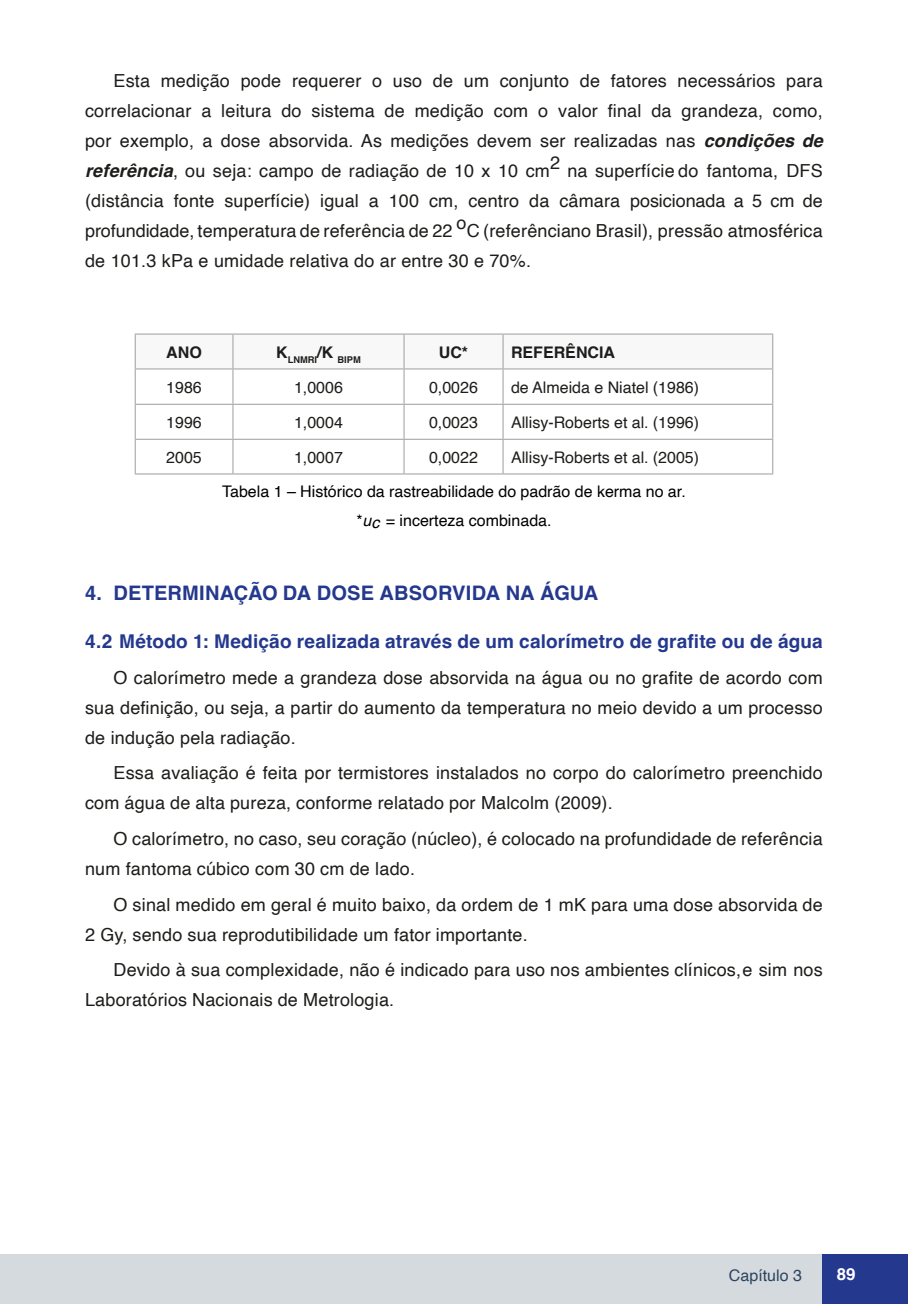
<style>
.page{position:relative;width:908px;height:1304px;background:#fff}
.page>*{position:absolute;margin:0;border:0;box-sizing:border-box;transform-origin:0 0}
.t1{font:700 20px "Helvetica";letter-spacing:.005em;color:#24388e}
.t2{font:700 19px "Helvetica";letter-spacing:.01em;color:#24388e}
.t3{font:18px/30px "Helvetica";letter-spacing:.01em;color:#1d1d1b}
.t4{font:700 16.8px "Helvetica";color:#fff}
.t5{font:16px "Helvetica";color:#1d1d1b}
.t6{font:16px/28.6px "Helvetica";color:#000;text-align:center}
.t7{font:700 16px "Helvetica";color:#1d1d1b}
.t8{font:16px "Helvetica";color:#2b445f}
.t9{font:700 9.4px "Helvetica";color:#1d1d1b}
.s1{font-weight:700;font-style:italic}
.s2{font-style:italic}
</style>
<div class="page">
<div style="left:0;top:1254px;width:907px;height:50px;background:#d5dadf"></div>
<div style="left:822px;top:1254px;width:85px;height:50px;background:#24388e"></div>
<svg style="left:233px;top:335px;width:271px;height:33px"></svg>
<hr style="left:135px;top:334px;width:98px;height:1px;background:#9d9d9d">
<hr style="left:135px;top:335px;width:1px;height:33px;background:#9d9d9d">
<hr style="left:233px;top:334px;width:171px;height:1px;background:#9d9d9d">
<hr style="left:232px;top:335px;width:1px;height:33px;background:#9d9d9d">
<hr style="left:404px;top:334px;width:99px;height:1px;background:#9d9d9d">
<hr style="left:403px;top:335px;width:1px;height:33px;background:#9d9d9d">
<hr style="left:503px;top:334px;width:269px;height:1px;background:#9d9d9d">
<hr style="left:502px;top:335px;width:1px;height:33px;background:#9d9d9d">
<hr style="left:772px;top:335px;width:1px;height:33px;background:#9d9d9d">
<hr style="left:135px;top:368px;width:98px;height:1px;background:#9d9d9d">
<hr style="left:135px;top:369px;width:1px;height:35px;background:#9d9d9d">
<hr style="left:233px;top:368px;width:171px;height:1px;background:#9d9d9d">
<hr style="left:232px;top:369px;width:1px;height:35px;background:#9d9d9d">
<hr style="left:404px;top:368px;width:99px;height:1px;background:#9d9d9d">
<hr style="left:403px;top:369px;width:1px;height:35px;background:#9d9d9d">
<hr style="left:503px;top:368px;width:269px;height:1px;background:#9d9d9d">
<hr style="left:502px;top:369px;width:1px;height:35px;background:#9d9d9d">
<hr style="left:772px;top:369px;width:1px;height:35px;background:#9d9d9d">
<hr style="left:135px;top:404px;width:98px;height:1px;background:#9d9d9d">
<hr style="left:135px;top:405px;width:1px;height:34px;background:#9d9d9d">
<hr style="left:233px;top:404px;width:171px;height:1px;background:#9d9d9d">
<hr style="left:232px;top:405px;width:1px;height:34px;background:#9d9d9d">
<hr style="left:404px;top:404px;width:99px;height:1px;background:#9d9d9d">
<hr style="left:403px;top:405px;width:1px;height:34px;background:#9d9d9d">
<hr style="left:503px;top:404px;width:269px;height:1px;background:#9d9d9d">
<hr style="left:502px;top:405px;width:1px;height:34px;background:#9d9d9d">
<hr style="left:772px;top:405px;width:1px;height:34px;background:#9d9d9d">
<hr style="left:135px;top:439px;width:98px;height:1px;background:#9d9d9d">
<hr style="left:135px;top:440px;width:1px;height:33px;background:#9d9d9d">
<hr style="left:233px;top:439px;width:171px;height:1px;background:#9d9d9d">
<hr style="left:232px;top:440px;width:1px;height:33px;background:#9d9d9d">
<hr style="left:404px;top:439px;width:99px;height:1px;background:#9d9d9d">
<hr style="left:403px;top:440px;width:1px;height:33px;background:#9d9d9d">
<hr style="left:503px;top:439px;width:269px;height:1px;background:#9d9d9d">
<hr style="left:502px;top:440px;width:1px;height:33px;background:#9d9d9d">
<hr style="left:772px;top:440px;width:1px;height:33px;background:#9d9d9d">
<hr style="left:135px;top:473px;width:98px;height:1px;background:#9d9d9d">
<hr style="left:233px;top:473px;width:171px;height:1px;background:#9d9d9d">
<hr style="left:404px;top:473px;width:99px;height:1px;background:#9d9d9d">
<hr style="left:503px;top:473px;width:269px;height:1px;background:#9d9d9d">
<p class="t3" style="left:85px;top:66px;width:739px;text-align:justify;text-indent:28px">Esta medição pode requerer o uso de um conjunto de fatores necessários para correlacionar a leitura do sistema de medição com o valor final da grandeza, como, por exemplo, a dose absorvida. As medições devem ser realizadas nas <span class="s1">condições de referência</span>, ou seja: campo de radiação de 10 x 10 cm2 na superfície do fantoma, DFS (distância fonte superfície) igual a 100 cm, centro da câmara posicionada a 5 cm de profundidade, temperatura de referência de 22 oC (referência no Brasil), pressão atmosférica de 101.3 kPa e umidade relativa do ar entre 30 e 70%.</p>
<p class="t7" style="left:166px;top:342px;width:37px">ANO</p>
<p class="t9" style="left:276px;top:354px;width:86px"><sup>K</sup>LNMRI<sup>/K</sup> BIPM</p>
<p class="t7" style="left:438px;top:342px;width:31px">UC*</p>
<p class="t7" style="left:511px;top:342px;width:105px">REFERÊNCIA</p>
<p class="t5" style="left:166px;top:375px;width:37px">1986</p>
<p class="t5" style="left:294px;top:375px;width:50px">1,0006</p>
<p class="t5" style="left:429px;top:375px;width:50px">0,0026</p>
<p class="t5" style="left:511px;top:375px;width:189px">de Almeida e Niatel (1986)</p>
<p class="t5" style="left:166px;top:410px;width:37px">1996</p>
<p class="t5" style="left:294px;top:410px;width:50px">1,0004</p>
<p class="t5" style="left:429px;top:410px;width:50px">0,0023</p>
<p class="t5" style="left:511px;top:410px;width:189px">Allisy-Roberts et al. (1996)</p>
<p class="t5" style="left:166px;top:445px;width:37px">2005</p>
<p class="t5" style="left:294px;top:445px;width:50px">1,0007</p>
<p class="t5" style="left:429px;top:445px;width:50px">0,0022</p>
<p class="t5" style="left:511px;top:445px;width:189px">Allisy-Roberts et al. (2005)</p>
<p class="t6" style="left:222px;top:478px;width:465px">Tabela 1 – Histórico da rastreabilidade do padrão de kerma no ar. *<span class="s2">uc</span> = incerteza combinada.</p>
<p class="t1" style="left:85px;top:581px;width:514px">4. DETERMINAÇÃO DA DOSE ABSORVIDA NA ÁGUA</p>
<p class="t2" style="left:85px;top:630px;width:739px">4.2 Método 1: Medição realizada através de um calorímetro de grafite ou de água</p>
<p class="t3" style="left:85px;top:663px;width:738px;text-align:justify;text-indent:28px">O calorímetro mede a grandeza dose absorvida na água ou no grafite de acordo com sua definição, ou seja, a partir do aumento da temperatura no meio devido a um processo de indução pela radiação.</p>
<p class="t3" style="left:85px;top:759px;width:738px;text-indent:28px">Essa avaliação é feita por termistores instalados no corpo do calorímetro preenchido com água de alta pureza, conforme relatado por Malcolm (2009).</p>
<p class="t3" style="left:85px;top:824px;width:738px;text-indent:28px">O calorímetro, no caso, seu coração (núcleo), é colocado na profundidade de referência num fantoma cúbico com 30 cm de lado.</p>
<p class="t3" style="left:85px;top:890px;width:738px;text-indent:28px">O sinal medido em geral é muito baixo, da ordem de 1 mK para uma dose absorvida de<br>2 Gy, sendo sua reprodutibilidade um fator importante.</p>
<p class="t3" style="left:85px;top:956px;width:738px;text-indent:28px">Devido à sua complexidade, não é indicado para uso nos ambientes clínicos, e sim nos<br>Laboratórios Nacionais de Metrologia.</p>
<p class="t8" style="left:728px;top:1263px;width:74px">Capítulo 3</p>
<p class="t4" style="left:836px;top:1264px;width:20px">89</p>
</div>
